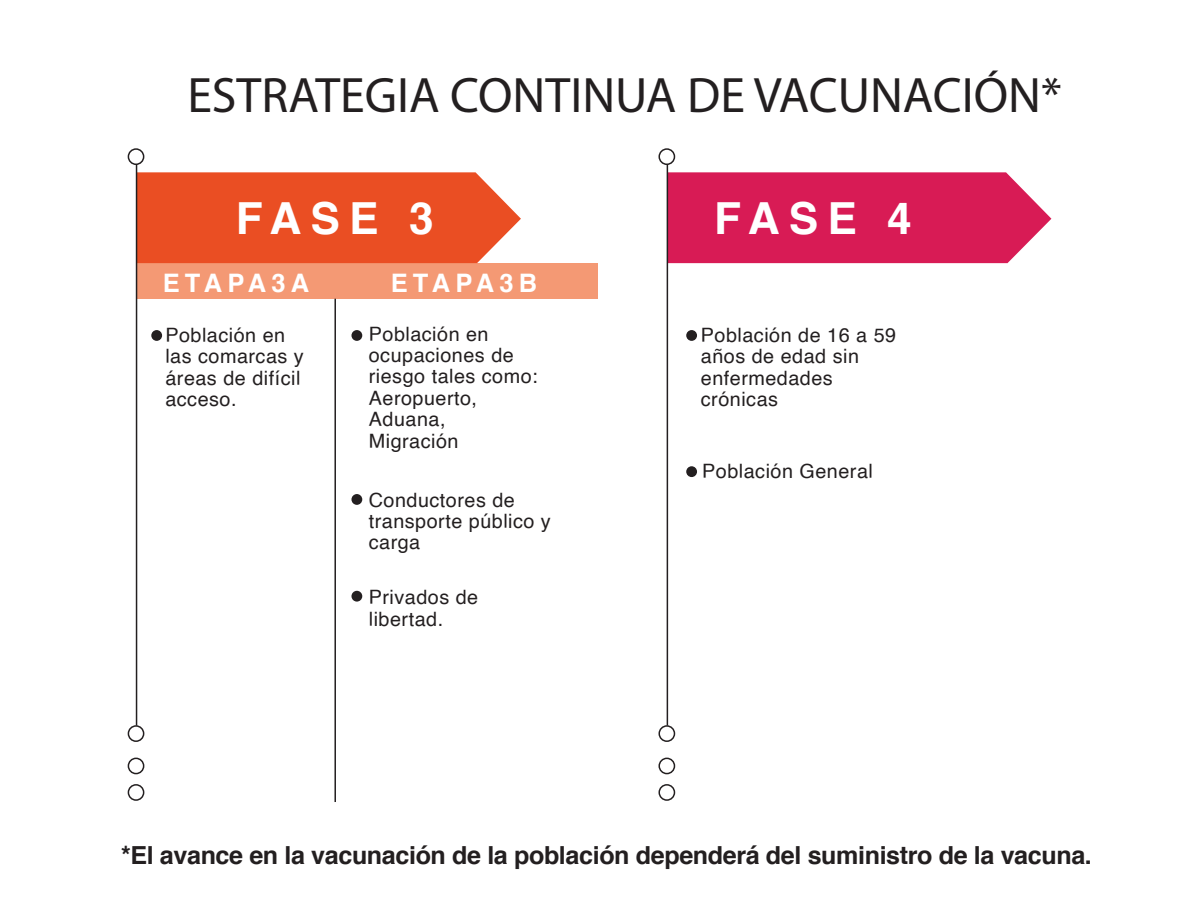
<style>
.page{position:relative;width:1188px;height:918px;background:#fff}
.page>*{position:absolute;margin:0;border:0;box-sizing:border-box;transform-origin:0 0}
.t1{font:49.95px "Myriad Pro";color:#231f20}
.t2{font:700 44.25px "Helvetica";letter-spacing:.205em;color:#fff}
.t3{font:700 25.5px "Helvetica";letter-spacing:.205em;color:#fff}
.t4{font:700 24.9px "Helvetica";letter-spacing:-.015em;color:#231f20}
.t5{font:19.8px/21.5px "Helvetica";letter-spacing:.025em;color:#231f20}
</style>
<div class="page">
<div style="left:668px;top:172px;width:383px;height:91px;background:#d81b55"></div>
<div style="left:136px;top:263px;width:462px;height:35px;background:#f49974"></div>
<svg style="left:137px;top:172px;width:384px;height:91px;background:#e9572e"></svg>
<hr style="left:136px;top:165px;width:1px;height:561px;background:#231f20">
<div style="left:128px;top:148px;width:16px;height:17px;border:2px solid #231f20;border-radius:50%"></div>
<div style="left:128px;top:725px;width:16px;height:17px;border:2px solid #231f20;border-radius:50%"></div>
<div style="left:128px;top:758px;width:16px;height:16px;border:2px solid #231f20;border-radius:50%"></div>
<div style="left:128px;top:784px;width:16px;height:17px;border:2px solid #231f20;border-radius:50%"></div>
<hr style="left:667px;top:165px;width:1px;height:561px;background:#231f20">
<div style="left:658px;top:148px;width:17px;height:17px;border:2px solid #231f20;border-radius:50%"></div>
<div style="left:658px;top:725px;width:17px;height:17px;border:2px solid #231f20;border-radius:50%"></div>
<div style="left:658px;top:758px;width:17px;height:16px;border:2px solid #231f20;border-radius:50%"></div>
<div style="left:658px;top:784px;width:17px;height:17px;border:2px solid #231f20;border-radius:50%"></div>
<hr style="left:334px;top:299px;width:2px;height:503px;background:#231f20">
<div style="left:151px;top:330px;width:11px;height:11px;background:#231f20;border-radius:50%"></div>
<div style="left:351px;top:330px;width:11px;height:11px;background:#231f20;border-radius:50%"></div>
<div style="left:686px;top:330px;width:11px;height:11px;background:#231f20;border-radius:50%"></div>
<div style="left:686px;top:466px;width:11px;height:11px;background:#231f20;border-radius:50%"></div>
<div style="left:351px;top:494px;width:11px;height:11px;background:#231f20;border-radius:50%"></div>
<div style="left:351px;top:591px;width:11px;height:11px;background:#231f20;border-radius:50%"></div>
<h1 class="t1" style="left:187px;top:64px;width:876px">ESTRATEGIA CONTINUA DE VACUNACIÓN*</h1>
<h2 class="t2" style="left:236px;top:183px;width:199px">FASE 3</h2>
<p class="t3" style="left:163px;top:262px;width:148px">ETAPA3A</p>
<p class="t3" style="left:391px;top:262px;width:148px">ETAPA3B</p>
<p class="t5" style="left:165px;top:325px;width:140px">Población en las comarcas y áreas de difícil acceso.</p>
<p class="t5" style="left:369px;top:323px;width:170px">Población en ocupaciones de riesgo tales como:<br>Aeropuerto,<br>Aduana,<br>Migración</p>
<p class="t5" style="left:369px;top:490px;width:184px">Conductores de transporte público y carga</p>
<p class="t5" style="left:369px;top:587px;width:111px">Privados de libertad.</p>
<h2 class="t2" style="left:714px;top:183px;width:199px">FASE 4</h2>
<p class="t5" style="left:701px;top:325px;width:197px">Población de 16 a 59 años de edad sin enfermedades crónicas</p>
<p class="t5" style="left:702px;top:461px;width:172px">Población General</p>
<p class="t4" style="left:121px;top:835px;width:972px">*El avance en la vacunación de la población dependerá del suministro de la vacuna.</p>
</div>
